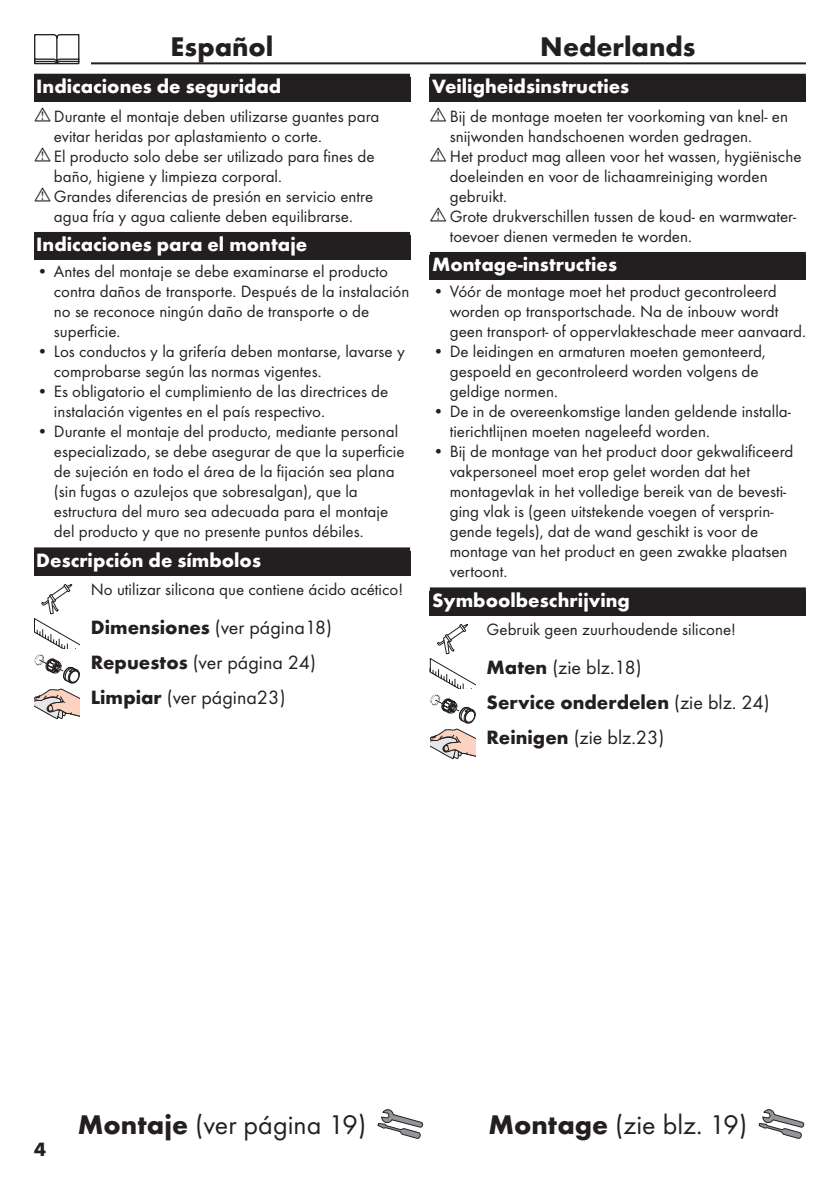
<style>
.page{position:relative;width:840px;height:1191px;background:#fff}
.page>*{position:absolute;margin:0;border:0;box-sizing:border-box;transform-origin:0 0}
.t1{font:28px "Futura TOT Boo";color:#231f20}
.t2{font:700 28px "Futura TOT";color:#231f20}
.t3{font:700 20px "Futura TOT";color:#fff}
.t4{font:20px/35.4px "Futura TOT Boo";color:#231f20}
.t5{font:700 20px "Futura TOT";color:#231f20}
.t6{font:17px/20px "Futura TOT Boo";color:#231f20}
.s1{font-family:"Futura TOT";font-weight:700}
.s2{font-family:"Futura TOT Boo";font-weight:400}
</style>
<div class="page">
<hr style="left:34px;top:62px;width:771px;height:2px;background:#231f20">
<div style="left:23px;top:34px;width:68px;height:34px;background:#fff"></div>
<svg style="left:34px;top:34px;width:45px;height:30px"></svg>
<svg style="left:377px;top:1109px;width:46px;height:29px"></svg>
<div style="left:34px;top:74px;width:376px;height:28px;background:#231f20"></div>
<div style="left:34px;top:232px;width:376px;height:28px;background:#231f20"></div>
<div style="left:34px;top:547px;width:376px;height:28px;background:#231f20"></div>
<svg style="left:34px;top:584px;width:45px;height:99px"></svg>
<svg style="left:34px;top:689px;width:45px;height:30px"></svg>
<svg style="left:758px;top:1109px;width:45px;height:29px"></svg>
<div style="left:429px;top:74px;width:376px;height:28px;background:#231f20"></div>
<div style="left:429px;top:252px;width:376px;height:28px;background:#231f20"></div>
<div style="left:429px;top:587px;width:376px;height:28px;background:#231f20"></div>
<svg style="left:429px;top:624px;width:46px;height:99px"></svg>
<svg style="left:430px;top:729px;width:45px;height:30px"></svg>
<h1 class="t2" style="left:170px;top:29px;width:104px">Español</h1>
<p class="t3" style="left:36px;top:74px;width:246px">Indicaciones de seguridad</p>
<p class="t6" style="left:54px;top:106px;width:327px">Durante el montaje deben utilizarse guantes para evitar heridas por aplastamiento o corte.<br>El producto solo debe ser utilizado para fines de baño, higiene y limpieza corporal.<br>Grandes diferencias de presión en servicio entre agua fría y agua caliente deben equilibrarse.</p>
<p class="t3" style="left:36px;top:232px;width:272px">Indicaciones para el montaje</p>
<p class="t6" style="left:54px;top:261px;width:357px;text-indent:-17px">• Antes del montaje se debe examinarse el producto contra daños de transporte. Después de la instalación no se reconoce ningún daño de transporte o de superficie.</p>
<p class="t6" style="left:54px;top:341px;width:352px;text-indent:-17px">• Los conductos y la grifería deben montarse, lavarse y comprobarse según las normas vigentes.</p>
<p class="t6" style="left:54px;top:381px;width:336px;text-indent:-17px">• Es obligatorio el cumplimiento de las directrices de instalación vigentes en el país respectivo.</p>
<p class="t6" style="left:54px;top:421px;width:352px;text-indent:-17px">• Durante el montaje del producto, mediante personal especializado, se debe asegurar de que la superficie de sujeción en todo el área de la fijación sea plana (sin fugas o azulejos que sobresalgan), que la estructura del muro sea adecuada para el montaje del producto y que no presente puntos débiles.</p>
<p class="t3" style="left:36px;top:548px;width:226px">Descripción de símbolos</p>
<p class="t6" style="left:91px;top:579px;width:314px">No utilizar silicona que contiene ácido acético!</p>
<p class="t4" style="left:91px;top:609px;width:243px"><span class="s1">Dimensiones</span> (ver página18)<br><span class="s1">Repuestos</span> (ver página 24)<br><span class="s1">Limpiar</span> (ver página23)</p>
<h1 class="t2" style="left:540px;top:29px;width:156px">Nederlands</h1>
<p class="t3" style="left:432px;top:74px;width:198px">Veiligheidsinstructies</p>
<p class="t6" style="left:449px;top:106px;width:353px">Bij de montage moeten ter voorkoming van knel- en snijwonden handschoenen worden gedragen.<br>Het product mag alleen voor het wassen, hygiënische doeleinden en voor de lichaamreiniging worden gebruikt.<br>Grote drukverschillen tussen de koud- en warmwater&shy;toevoer dienen vermeden te worden.</p>
<p class="t3" style="left:432px;top:252px;width:186px">Montage-instructies</p>
<p class="t6" style="left:449px;top:281px;width:357px;text-indent:-17px">• Vóór de montage moet het product gecontroleerd worden op transportschade. Na de inbouw wordt geen transport- of oppervlakteschade meer aanvaard.</p>
<p class="t6" style="left:449px;top:341px;width:317px;text-indent:-17px">• De leidingen en armaturen moeten gemonteerd, gespoeld en gecontroleerd worden volgens de geldige normen.</p>
<p class="t6" style="left:449px;top:401px;width:342px;text-indent:-17px">• De in de overeenkomstige landen geldende installa&shy;tierichtlijnen moeten nageleefd worden.</p>
<p class="t6" style="left:449px;top:441px;width:345px;text-indent:-17px">• Bij de montage van het product door gekwalificeerd vakpersoneel moet erop gelet worden dat het montagevlak in het volledige bereik van de bevesti&shy;ging vlak is (geen uitstekende voegen of versprin&shy;gende tegels), dat de wand geschikt is voor de montage van het product en geen zwakke plaatsen vertoont.</p>
<p class="t3" style="left:432px;top:588px;width:199px">Symboolbeschrijving</p>
<p class="t6" style="left:486px;top:619px;width:251px">Gebruik geen zuurhoudende silicone!</p>
<p class="t4" style="left:486px;top:649px;width:156px"><span class="s1">Maten</span> (zie blz.18)</p>
<p class="t5" style="left:486px;top:690px;width:284px">Service onderdelen <span class="s2">(zie blz. 24)</span></p>
<p class="t4" style="left:486px;top:720px;width:179px"><span class="s1">Reinigen</span> (zie blz.23)</p>
<p class="t5" style="left:34px;top:1136px;width:13px">4</p>
<h1 class="t1" style="left:78px;top:1108px;width:290px"><span class="s1">Montaje</span> (ver página 19)</h1>
<h1 class="t1" style="left:488px;top:1108px;width:260px"><span class="s1">Montage</span> (zie blz. 19)</h1>
</div>
